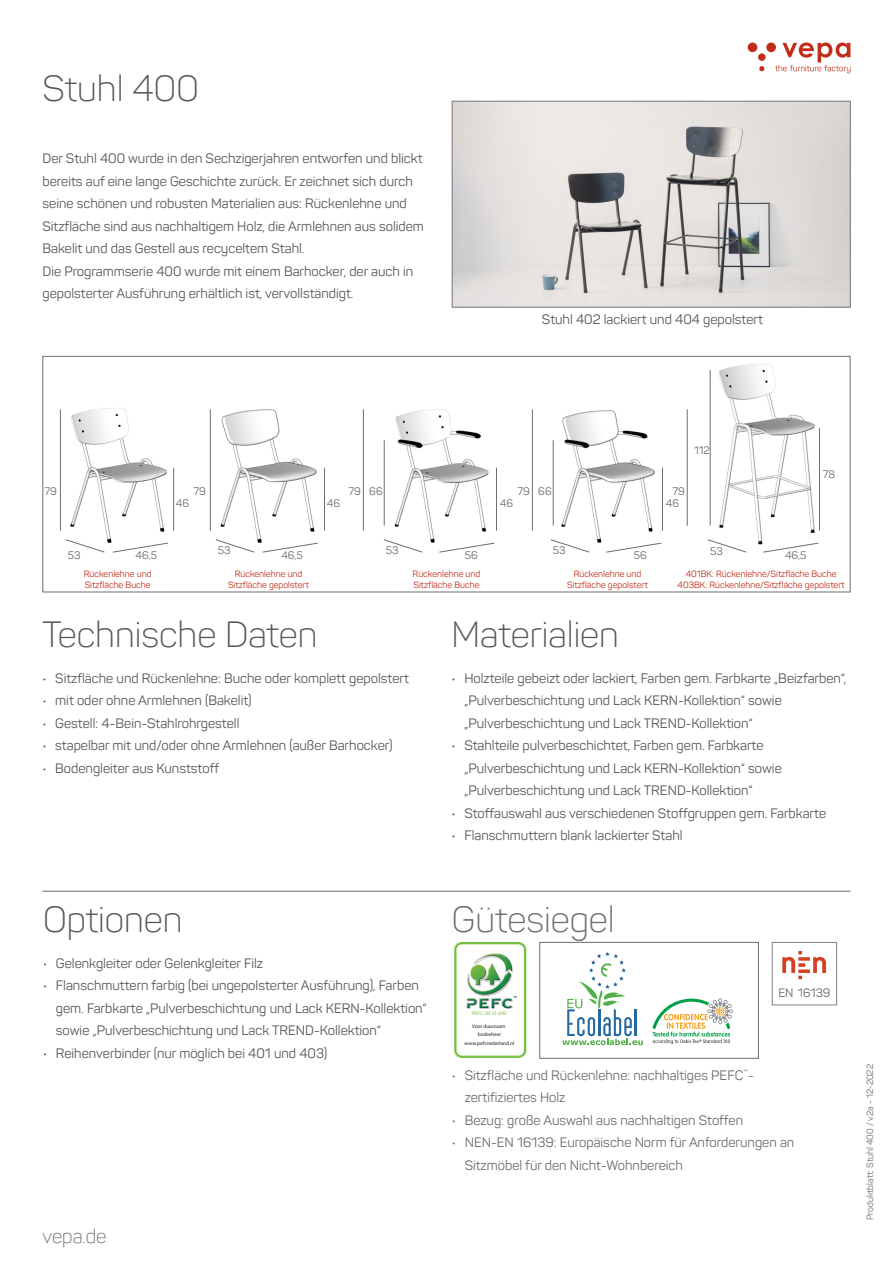
<style>
.page{position:relative;width:893px;height:1263px;background:#fff}
.page>*{position:absolute;margin:0;border:0;box-sizing:border-box;transform-origin:0 0}
.koptekst{font:300 36px "Panton";color:#57585a}
.koptekst-2{font:300 36px "Panton";color:#6c6d70}
.t1{font:300 19.5px "Panton";color:#6c6d70}
.basistekst{font:13.5px/22.5px "Panton";color:#57585a}
.t2{font:13.5px/22.5px "Panton";color:#6c6d70}
.t3{font:12px "Panton";color:#6a6a6a}
.cm_grijs{font:10.8px "Panton";color:#6c6d70}
.bijschrift_1_-_NOMIQ{font:9px "Panton";color:#c02d19}
.basistekst-2{font:9px "Panton";color:#6c6d70}
.t4{font:5.25px/7.4px "Akzidenz Grotesk BE";letter-spacing:-.005em;color:#231f20;text-align:center}
.t5{font:300 5.25px "M Arial";letter-spacing:-.005em;color:#79c142}
</style>
<div class="page">
<div style="left:43px;top:356px;width:807px;height:236px;border:1px solid #6c6d70"></div>
<img style="left:454px;top:103px;width:394px;height:202px">
<div style="left:452px;top:101px;width:398px;height:206px;border:1px solid #76787b"></div>
<img style="left:394px;top:409px;width:95px;height:134px">
<hr style="left:384px;top:440px;width:1px;height:85px;background:#6c6d70">
<hr style="left:363px;top:409px;width:1px;height:122px;background:#6c6d70">
<hr style="left:496px;top:468px;width:1px;height:63px;background:#6c6d70">
<svg style="left:438px;top:542px;width:57px;height:11px"></svg>
<svg style="left:383px;top:539px;width:40px;height:14px"></svg>
<img style="left:70px;top:408px;width:97px;height:135px">
<hr style="left:60px;top:409px;width:1px;height:122px;background:#6c6d70">
<svg style="left:66px;top:539px;width:39px;height:14px"></svg>
<svg style="left:112px;top:542px;width:56px;height:11px"></svg>
<hr style="left:173px;top:468px;width:1px;height:63px;background:#6c6d70">
<img style="left:561px;top:410px;width:94px;height:133px">
<hr style="left:553px;top:440px;width:1px;height:85px;background:#6c6d70">
<hr style="left:532px;top:409px;width:1px;height:122px;background:#6c6d70">
<hr style="left:662px;top:468px;width:1px;height:63px;background:#6c6d70">
<svg style="left:605px;top:542px;width:57px;height:11px"></svg>
<svg style="left:550px;top:539px;width:40px;height:14px"></svg>
<img style="left:220px;top:409px;width:97px;height:134px">
<hr style="left:210px;top:409px;width:1px;height:122px;background:#6c6d70">
<svg style="left:216px;top:539px;width:39px;height:14px"></svg>
<svg style="left:262px;top:542px;width:56px;height:11px"></svg>
<hr style="left:324px;top:468px;width:1px;height:63px;background:#6c6d70">
<img style="left:713px;top:357px;width:111px;height:188px">
<hr style="left:710px;top:370px;width:1px;height:155px;background:#6c6d70">
<hr style="left:687px;top:409px;width:1px;height:117px;background:#6c6d70">
<hr style="left:819px;top:428px;width:1px;height:103px;background:#6c6d70">
<svg style="left:762px;top:542px;width:57px;height:11px"></svg>
<svg style="left:707px;top:539px;width:40px;height:14px"></svg>
<img style="left:466px;top:953px;width:51px;height:56px">
<div style="left:454px;top:942px;width:72px;height:116px;border:2px solid #79c142;border-radius:7px"></div>
<div style="left:539px;top:942px;width:220px;height:116px;border:1px solid #6c6d70"></div>
<svg style="left:652px;top:998px;width:81px;height:46px"></svg>
<svg style="left:562px;top:951px;width:81px;height:94px"></svg>
<hr style="left:635px;top:1009px;width:2px;height:27px;background:#26699e">
<div style="left:772px;top:942px;width:65px;height:63px;border:1px solid #808285"></div>
<img style="left:773px;top:950px;width:63px;height:30px">
<hr style="left:43px;top:891px;width:807px;height:1px;background:#6c6d70">
<div style="left:748px;top:43px;width:9px;height:9px;background:#c02d19;border-radius:50%"></div>
<svg style="left:759px;top:66px;width:5px;height:5px"></svg>
<div style="left:758px;top:53px;width:8px;height:8px;background:#c02d19;border-radius:50%"></div>
<div style="left:766px;top:43px;width:10px;height:9px;background:#c02d19;border-radius:50%"></div>
<svg style="left:775px;top:43px;width:75px;height:30px"></svg>
<p class="koptekst" style="left:43px;top:66px;width:158px">Stuhl 400</p>
<p class="basistekst" style="left:43px;top:147px;width:383px">Der Stuhl 400 wurde in den Sechzigerjahren entworfen und blickt bereits auf eine lange Geschichte zurück. Er zeichnet sich durch seine schönen und robusten Materialien aus: Rückenlehne und Sitzfläche sind aus nachhaltigem Holz, die Armlehnen aus solidem Bakelit und das Gestell aus recyceltem Stahl.</p>
<p class="basistekst" style="left:43px;top:260px;width:372px">Die Programmserie 400 wurde mit einem Barhocker, der auch in gepolsterter Ausführung erhältlich ist, vervollständigt.</p>
<p class="basistekst" style="left:542px;top:308px;width:223px">Stuhl 402 lackiert und 404 gepolstert</p>
<p class="cm_grijs" style="left:45px;top:484px;width:14px">79</p>
<p class="cm_grijs" style="left:68px;top:549px;width:14px">53</p>
<p class="cm_grijs" style="left:136px;top:549px;width:23px">46,5</p>
<p class="bijschrift_1_-_NOMIQ" style="left:84px;top:568px;width:69px">Rückenlehne und</p>
<p class="bijschrift_1_-_NOMIQ" style="left:85px;top:579px;width:67px">Sitzfläche Buche</p>
<p class="cm_grijs" style="left:194px;top:484px;width:14px">79</p>
<p class="cm_grijs" style="left:176px;top:497px;width:15px">46</p>
<p class="cm_grijs" style="left:218px;top:544px;width:14px">53</p>
<p class="cm_grijs" style="left:281px;top:549px;width:23px">46,5</p>
<p class="bijschrift_1_-_NOMIQ" style="left:235px;top:568px;width:69px">Rückenlehne und</p>
<p class="bijschrift_1_-_NOMIQ" style="left:228px;top:579px;width:82px">Sitzfläche gepolstert</p>
<p class="cm_grijs" style="left:327px;top:497px;width:15px">46</p>
<p class="cm_grijs" style="left:349px;top:484px;width:14px">79</p>
<p class="cm_grijs" style="left:369px;top:484px;width:15px">66</p>
<p class="cm_grijs" style="left:386px;top:544px;width:14px">53</p>
<p class="cm_grijs" style="left:465px;top:549px;width:15px">56</p>
<p class="bijschrift_1_-_NOMIQ" style="left:413px;top:568px;width:69px">Rückenlehne und</p>
<p class="bijschrift_1_-_NOMIQ" style="left:413px;top:579px;width:67px">Sitzfläche Buche</p>
<p class="cm_grijs" style="left:694px;top:444px;width:17px">112</p>
<p class="cm_grijs" style="left:823px;top:468px;width:14px">78</p>
<p class="cm_grijs" style="left:518px;top:484px;width:14px">79</p>
<p class="cm_grijs" style="left:538px;top:484px;width:15px">66</p>
<p class="cm_grijs" style="left:672px;top:484px;width:14px">79</p>
<p class="cm_grijs" style="left:500px;top:497px;width:15px">46</p>
<p class="cm_grijs" style="left:666px;top:497px;width:15px">46</p>
<p class="cm_grijs" style="left:553px;top:544px;width:14px">53</p>
<p class="cm_grijs" style="left:634px;top:549px;width:15px">56</p>
<p class="cm_grijs" style="left:710px;top:544px;width:14px">53</p>
<p class="cm_grijs" style="left:785px;top:549px;width:23px">46,5</p>
<p class="bijschrift_1_-_NOMIQ" style="left:574px;top:568px;width:69px">Rückenlehne und</p>
<p class="bijschrift_1_-_NOMIQ" style="left:567px;top:579px;width:82px">Sitzfläche gepolstert</p>
<p class="bijschrift_1_-_NOMIQ" style="left:686px;top:568px;width:152px">401BK: Rückenlehne/Sitzfläche Buche</p>
<p class="bijschrift_1_-_NOMIQ" style="left:678px;top:579px;width:169px">403BK: Rückenlehne/Sitzfläche gepolstert</p>
<p class="koptekst" style="left:43px;top:612px;width:276px">Technische Daten</p>
<p class="basistekst" style="left:43px;top:667px;width:368px">• Sitzfläche und Rückenlehne: Buche oder komplett gepolstert</p>
<p class="basistekst" style="left:43px;top:689px;width:211px">• mit oder ohne Armlehnen (Bakelit)</p>
<p class="basistekst" style="left:43px;top:712px;width:199px">• Gestell: 4-Bein-Stahlrohrgestell</p>
<p class="basistekst" style="left:43px;top:734px;width:352px">• stapelbar mit und/oder ohne Armlehnen (außer Barhocker)</p>
<p class="basistekst" style="left:43px;top:757px;width:178px">• Bodengleiter aus Kunststoff</p>
<p class="koptekst" style="left:452px;top:612px;width:169px">Materialien</p>
<p class="basistekst" style="left:464px;top:667px;width:383px;text-indent:-13px">• Holzteile gebeizt oder lackiert, Farben gem. Farbkarte „Beizfarben“, „Pulverbeschichtung und Lack KERN-Kollektion“ sowie „Pulverbeschichtung und Lack TREND-Kollektion“</p>
<p class="basistekst" style="left:464px;top:734px;width:319px;text-indent:-13px">• Stahlteile pulverbeschichtet, Farben gem. Farbkarte „Pulverbeschichtung und Lack KERN-Kollektion“ sowie „Pulverbeschichtung und Lack TREND-Kollektion“</p>
<p class="basistekst" style="left:452px;top:802px;width:376px">• Stoffauswahl aus verschiedenen Stoffgruppen gem. Farbkarte</p>
<p class="basistekst" style="left:452px;top:824px;width:232px">• Flanschmuttern blank lackierter Stahl</p>
<p class="koptekst" style="left:43px;top:897px;width:141px">Optionen</p>
<p class="basistekst" style="left:43px;top:952px;width:221px">• Gelenkgleiter oder Gelenkgleiter Filz</p>
<p class="basistekst" style="left:56px;top:974px;width:372px;text-indent:-13px">• Flanschmuttern farbig (bei ungepolsterter Ausführung), Farben gem. Farbkarte „Pulverbeschichtung und Lack KERN-Kollektion“ sowie „Pulverbeschichtung und Lack TREND-Kollektion“</p>
<p class="basistekst" style="left:43px;top:1042px;width:286px">• Reihenverbinder (nur möglich bei 401 und 403)</p>
<h2 class="t1" style="left:43px;top:1224px;width:66px">vepa.de</h2>
<p class="koptekst-2" style="left:452px;top:897px;width:164px">Gütesiegel</p>
<p class="t5" style="left:472px;top:1010px;width:36px">PEFC/30-31-043</p>
<p class="t4" style="left:472px;top:1023px;width:35px">Voor duurzaam bosbeheer</p>
<p class="t4" style="left:465px;top:1040px;width:51px">www.pefcnederland.nl</p>
<p class="t3" style="left:778px;top:985px;width:53px">EN 16139</p>
<p class="t2" style="left:465px;top:1064px;width:291px;text-indent:-13px">• Sitzfläche und Rückenlehne: nachhaltiges PEFC<sup>™</sup>- zertifiziertes Holz</p>
<p class="t2" style="left:452px;top:1109px;width:293px">• Bezug: große Auswahl aus nachhaltigen Stoffen</p>
<p class="t2" style="left:465px;top:1131px;width:331px;text-indent:-13px">• NEN-EN 16139: Europäische Norm für Anforderungen an<br>Sitzmöbel für den Nicht-Wohnbereich</p>
<p class="basistekst-2" style="left:865px;top:1220px;width:158px;rotate:-90deg">Produktblatt: Stuhl 400 / v2a - 12-2022</p>
</div>
